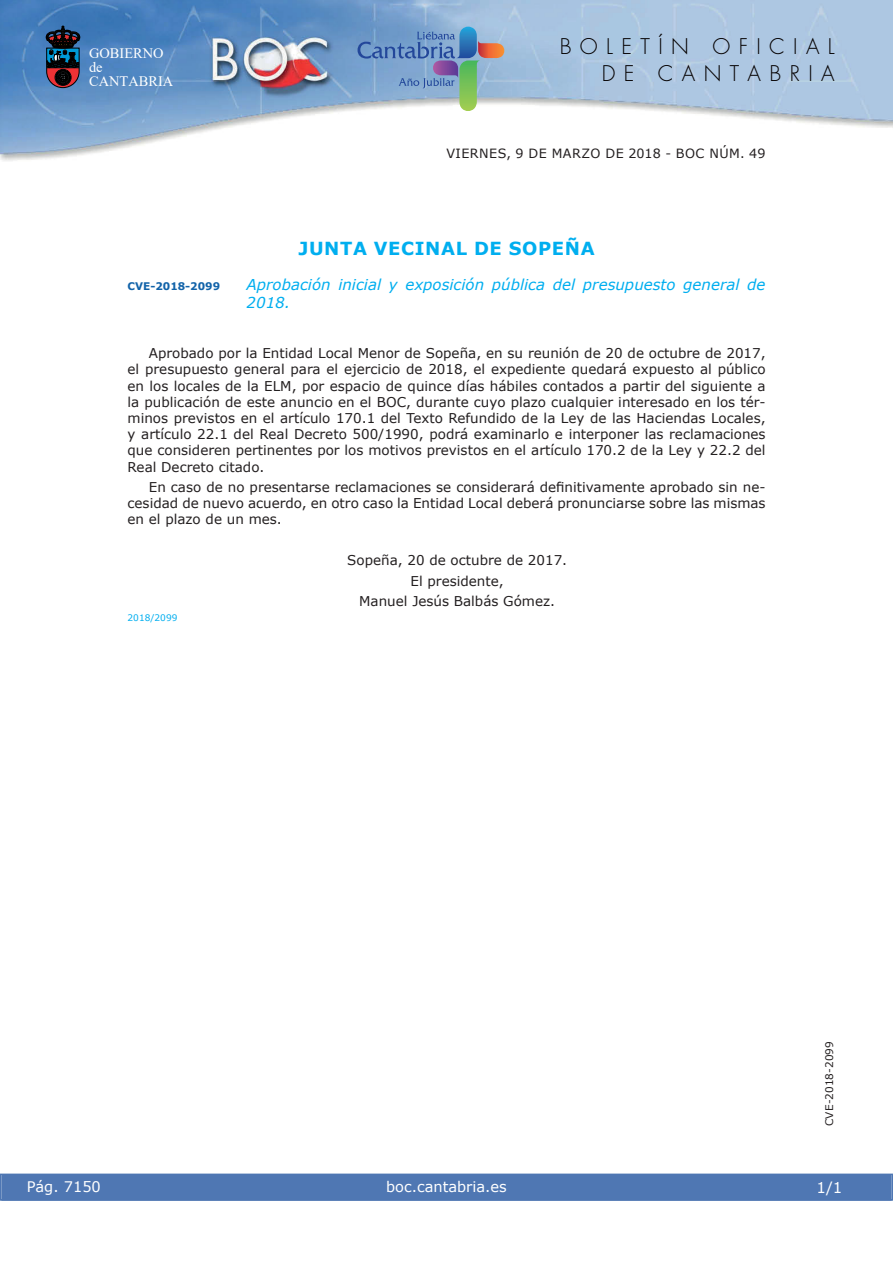
<style>
.page{position:relative;width:893px;height:1263px;background:#fff}
.page>*{position:absolute;margin:0;border:0;box-sizing:border-box;transform-origin:0 0}
.t1{font:300 21px/27px "Futura";letter-spacing:.4em;color:#040000;text-align:right}
.t2{font:700 18px "Verdana";letter-spacing:.035em;color:#00aeef}
.t3{font:italic 15px/18px "Verdana";color:#00aeef}
.t4{font:15px "Verdana";color:#fff}
.t5{font:14.55px "Verdana";color:#fff}
.t6{font:14.4px/14.2px "Times New Roman";color:#fff}
.t7{font:13.5px/16.2px "Verdana";color:#231f20;text-align:justify}
.t8{font:12.75px "Verdana";letter-spacing:.035em;color:#231f20}
.t9{font:10.5px "Verdana";color:#231f20}
.t10{font:700 10.5px "Verdana";color:#1263a9}
.t11{font:9px "Verdana";color:#00aeef}
</style>
<div class="page">
<img style="left:0;top:0;width:893px;height:161px">
<svg style="left:46px;top:26px;width:34px;height:62px;background:#333345"></svg>
<svg style="left:357px;top:27px;width:148px;height:85px;background:#8aa7c1"></svg>
<div style="left:1px;top:1174px;width:890px;height:27px;background:#4f77b3"></div>
<div style="left:0;top:1174px;width:893px;height:27px;border:1px solid #4f77b3"></div>
<p class="t6" style="left:89px;top:46px;width:86px">GOBIERNO de<br>CANTABRIA</p>
<h1 class="t1" style="left:560px;top:35px;width:277px">BOLETÍN OFICIAL<br>DE CANTABRIA</h1>
<p class="t8" style="left:446px;top:145px;width:321px">VIERNES, 9 DE MARZO DE 2018 - BOC NÚM. 49</p>
<h2 class="t2" style="left:298px;top:237px;width:298px">JUNTA VECINAL DE SOPEÑA</h2>
<p class="t10" style="left:128px;top:279px;width:94px">CVE-2018-2099</p>
<p class="t3" style="left:247px;top:275px;width:520px">Aprobación inicial y exposición pública del presupuesto general de<br>2018.</p>
<p class="t7" style="left:128px;top:345px;width:640px;text-indent:21px">Aprobado por la Entidad Local Menor de Sopeña, en su reunión de 20 de octubre de 2017, el presupuesto general para el ejercicio de 2018, el expediente quedará expuesto al público en los locales de la ELM, por espacio de quince días hábiles contados a partir del siguiente a la publicación de este anuncio en el BOC, durante cuyo plazo cualquier interesado en los tér&shy;minos previstos en el artículo 170.1 del Texto Refundido de la Ley de las Haciendas Locales, y artículo 22.1 del Real Decreto 500/1990, podrá examinarlo e interponer las reclamaciones que consideren pertinentes por los motivos previstos en el artículo 170.2 de la Ley y 22.2 del Real Decreto citado.</p>
<p class="t7" style="left:128px;top:479px;width:639px;text-indent:21px">En caso de no presentarse reclamaciones se considerará definitivamente aprobado sin ne&shy;cesidad de nuevo acuerdo, en otro caso la Entidad Local deberá pronunciarse sobre las mismas en el plazo de un mes.</p>
<p class="t7" style="left:347px;top:550px;width:221px;line-height:20.4px;text-align:center">Sopeña, 20 de octubre de 2017.<br>El presidente,<br>Manuel Jesús Balbás Gómez.</p>
<p class="t11" style="left:128px;top:612px;width:51px">2018/2099</p>
<p class="t5" style="left:27px;top:1177px;width:76px">Pág. 7150</p>
<p class="t5" style="left:386px;top:1178px;width:122px">boc.cantabria.es</p>
<p class="t9" style="left:823px;top:1126px;width:87px;rotate:-90deg">CVE-2018-2099</p>
<p class="t4" style="left:816px;top:1178px;width:27px">1/1</p>
</div>
